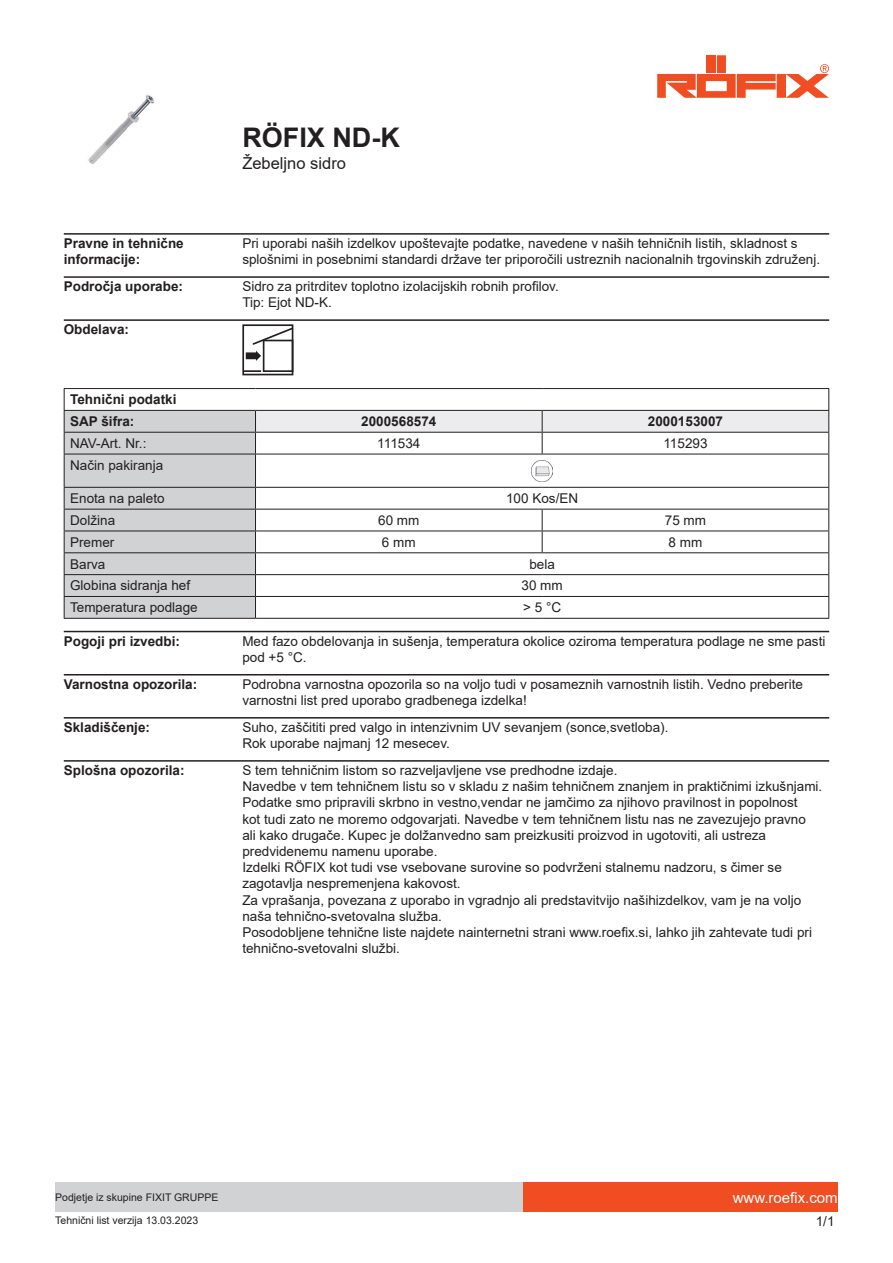
<style>
.page{position:relative;width:893px;height:1263px;background:#fff}
.page>*{position:absolute;margin:0;border:0;box-sizing:border-box;transform-origin:0 0}
.t1{font:700 27px "Arial";color:#231f20}
.t2{font:16.5px "Arial";color:#231f20}
.t3{font:15px "Arial";color:#fff}
.t4{font:13.5px/16.2px "Arial";color:#231f20}
.t5{font:700 13.5px/16.2px "Arial";color:#231f20}
.t6{font:10.5px "Arial";color:#231f20}
</style>
<div class="page">
<img style="left:88px;top:95px;width:67px;height:69px">
<div style="left:717px;top:55px;width:9px;height:18px;background:#f04d22"></div>
<div style="left:707px;top:55px;width:9px;height:18px;background:#f04d22"></div>
<svg style="left:657px;top:64px;width:172px;height:34px"></svg>
<div style="left:523px;top:1182px;width:315px;height:30px;background:#f04d22"></div>
<div style="left:55px;top:1182px;width:468px;height:30px;background:#d1d2d4"></div>
<hr style="left:64px;top:233px;width:765px;height:2px;background:#231f20">
<hr style="left:64px;top:276px;width:765px;height:2px;background:#231f20">
<hr style="left:64px;top:319px;width:765px;height:2px;background:#231f20">
<svg style="left:242px;top:324px;width:51px;height:51px"></svg>
<hr style="left:64px;top:388px;width:191px;height:1px;background:#231f20">
<hr style="left:255px;top:388px;width:287px;height:1px;background:#231f20">
<hr style="left:542px;top:388px;width:287px;height:1px;background:#231f20">
<svg style="left:64px;top:389px;width:765px;height:229px"></svg>
<hr style="left:64px;top:618px;width:191px;height:1px;background:#231f20">
<hr style="left:255px;top:618px;width:287px;height:1px;background:#231f20">
<hr style="left:542px;top:618px;width:287px;height:1px;background:#231f20">
<img style="left:531px;top:460px;width:22px;height:21px">
<hr style="left:64px;top:631px;width:765px;height:1px;background:#231f20">
<hr style="left:64px;top:674px;width:765px;height:1px;background:#231f20">
<hr style="left:64px;top:717px;width:765px;height:1px;background:#231f20">
<hr style="left:64px;top:760px;width:765px;height:2px;background:#231f20">
<h1 class="t1" style="left:242px;top:119px;width:159px">RÖFIX ND-K</h1>
<p class="t2" style="left:242px;top:152px;width:105px">Žebeljno sidro</p>
<p class="t5" style="left:64px;top:235px;width:122px">Pravne in tehnične informacije:</p>
<p class="t4" style="left:242px;top:235px;width:579px">Pri uporabi naših izdelkov upoštevajte podatke, navedene v naših tehničnih listih, skladnost s splošnimi in posebnimi standardi države ter priporočili ustreznih nacionalnih trgovinskih združenj.</p>
<p class="t5" style="left:64px;top:278px;width:121px">Področja uporabe:</p>
<p class="t4" style="left:242px;top:278px;width:318px">Sidro za pritrditev toplotno izolacijskih robnih profilov.<br>Tip: Ejot ND-K.</p>
<p class="t5" style="left:64px;top:321px;width:67px">Obdelava:</p>
<p class="t5" style="left:70px;top:389px;width:108px;line-height:21.9px">Tehnični podatki<br>SAP šifra:</p>
<p class="t5" style="left:361px;top:413px;width:77px">2000568574</p>
<p class="t5" style="left:648px;top:413px;width:77px">2000153007</p>
<p class="t4" style="left:70px;top:435px;width:78px">NAV-Art. Nr.:</p>
<p class="t4" style="left:377px;top:435px;width:45px">111534</p>
<p class="t4" style="left:663px;top:435px;width:46px">115293</p>
<p class="t4" style="left:70px;top:457px;width:95px">Način pakiranja</p>
<p class="t4" style="left:70px;top:490px;width:96px">Enota na paleto</p>
<p class="t4" style="left:506px;top:490px;width:74px">100 Kos/EN</p>
<p class="t4" style="left:70px;top:512px;width:47px">Dolžina</p>
<p class="t4" style="left:378px;top:512px;width:43px">60 mm</p>
<p class="t4" style="left:665px;top:512px;width:43px">75 mm</p>
<p class="t4" style="left:70px;top:534px;width:46px">Premer</p>
<p class="t4" style="left:382px;top:534px;width:35px">6 mm</p>
<p class="t4" style="left:669px;top:534px;width:35px">8 mm</p>
<p class="t4" style="left:70px;top:556px;width:37px">Barva</p>
<p class="t4" style="left:529px;top:556px;width:27px">bela</p>
<p class="t4" style="left:70px;top:577px;width:122px">Globina sidranja hef</p>
<p class="t4" style="left:522px;top:577px;width:43px">30 mm</p>
<p class="t4" style="left:70px;top:599px;width:129px">Temperatura podlage</p>
<p class="t4" style="left:523px;top:599px;width:40px">&gt; 5 °C</p>
<p class="t5" style="left:64px;top:633px;width:118px">Pogoji pri izvedbi:</p>
<p class="t4" style="left:242px;top:633px;width:585px">Med fazo obdelovanja in sušenja, temperatura okolice oziroma temperatura podlage ne sme pasti pod +5 °C.</p>
<p class="t5" style="left:64px;top:676px;width:135px">Varnostna opozorila:</p>
<p class="t4" style="left:242px;top:676px;width:562px">Podrobna varnostna opozorila so na voljo tudi v posameznih varnostnih listih. Vedno preberite varnostni list pred uporabo gradbenega izdelka!</p>
<p class="t5" style="left:64px;top:719px;width:88px">Skladiščenje:</p>
<p class="t4" style="left:242px;top:719px;width:428px">Suho, zaščititi pred valgo in intenzivnim UV sevanjem (sonce,svetloba).<br>Rok uporabe najmanj 12 mesecev.</p>
<p class="t5" style="left:64px;top:762px;width:122px">Splošna opozorila:</p>
<p class="t4" style="left:242px;top:762px;width:581px">S tem tehničnim listom so razveljavljene vse predhodne izdaje.<br>Navedbe v tem tehničnem listu so v skladu z našim tehničnem znanjem in praktičnimi izkušnjami.<br>Podatke smo pripravili skrbno in vestno,vendar ne jamčimo za njihovo pravilnost in popolnost<br>kot tudi zato ne moremo odgovarjati. Navedbe v tem tehničnem listu nas ne zavezujejo pravno ali kako drugače. Kupec je dolžanvedno sam preizkusiti proizvod in ugotoviti, ali ustreza predvidenemu namenu uporabe.<br>Izdelki RÖFIX kot tudi vse vsebovane surovine so podvrženi stalnemu nadzoru, s čimer se zagotavlja nespremenjena kakovost.<br>Za vprašanja, povezana z uporabo in vgradnjo ali predstavitvijo našihizdelkov, vam je na voljo naša tehnično-svetovalna služba.<br>Posodobljene tehnične liste najdete nainternetni strani www.roefix.si, lahko jih zahtevate tudi pri tehnično-svetovalni službi.</p>
<p class="t6" style="left:55px;top:1190px;width:165px">Podjetje iz skupine FIXIT GRUPPE</p>
<p class="t3" style="left:733px;top:1187px;width:107px">www.roefix.com</p>
<p class="t6" style="left:55px;top:1213px;width:144px">Tehnični list verzija 13.03.2023</p>
<p class="t4" style="left:816px;top:1213px;width:20px">1/1</p>
</div>
